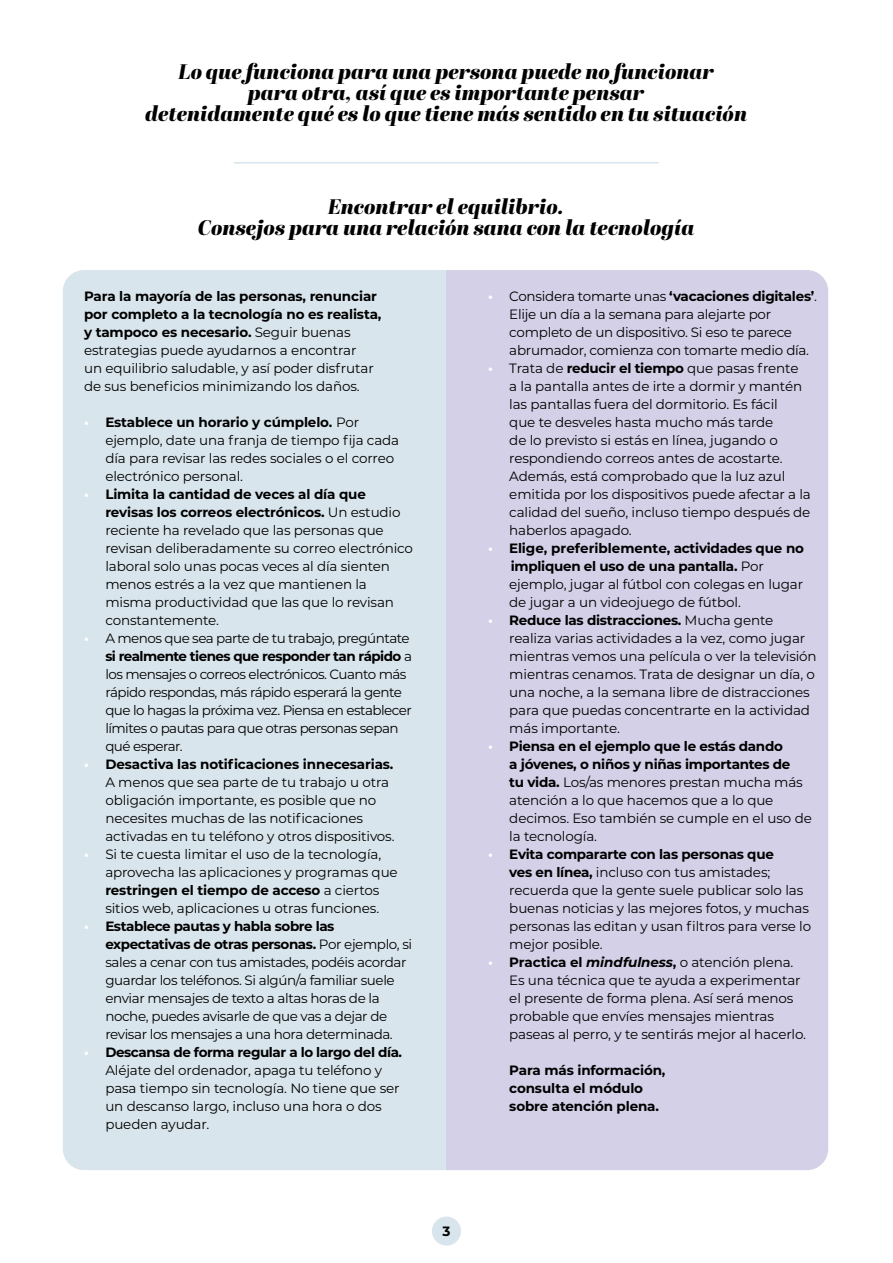
<style>
.page{position:relative;width:893px;height:1263px;background:#fff}
.page>*{position:absolute;margin:0;border:0;box-sizing:border-box;transform-origin:0 0}
.t1{font:italic 21px/21px "Abril Fatface";color:#000;text-align:center}
.t2{font:13.5px/18px "Montserrat";letter-spacing:-.01em;color:#000}
.t3{font:13.5px/18px "Montserrat";letter-spacing:-.03em;color:#000}
.t4{font:13.5px/18px "Montserrat";letter-spacing:-.04em;color:#000}
.t5{font:700 13.5px "Montserrat";letter-spacing:-.02em;color:#000}
.t6{font:700 13.5px "Montserrat";color:#000}
.s1{font-weight:700}
.s2{font-weight:700;color:#fff}
.s3{color:#fff}
.s4{font-weight:400}
.s5{font-weight:700;font-style:italic}
</style>
<div class="page">
<div style="left:432px;top:1216px;width:29px;height:29px;background:#d9e5ec;border-radius:50%"></div>
<div style="left:63px;top:270px;width:383px;height:900px;background:#d9e5ec"></div>
<div style="left:446px;top:270px;width:382px;height:900px;background:#d3d0e7"></div>
<hr style="left:234px;top:162px;width:425px;height:2px;background:#d9e5ec">
<h1 class="t1" style="left:145px;top:60px;width:604px">Lo que funciona para una persona puede no funcionar<br>para otra, así que es importante pensar<br>detenidamente qué es lo que tiene más sentido en tu situación</h1>
<h1 class="t1" style="left:198px;top:195px;width:498px">Encontrar el equilibrio.<br>Consejos para una relación sana con la tecnología</h1>
<p class="t2" style="left:84px;top:287px;width:299px"><span class="s1">Para la mayoría de las personas, renunciar por completo a la tecnología no es realista, y tampoco es necesario.</span> Seguir buenas estrategias puede ayudarnos a encontrar<br>un equilibrio saludable, y así poder disfrutar de sus beneficios minimizando los daños.</p>
<p class="t2" style="left:105px;top:413px;width:295px;text-indent:-21px"><span class="s2">•</span> <span class="s1">Establece un horario y cúmplelo.</span> Por ejemplo, date una franja de tiempo fija cada día para revisar las redes sociales o el correo electrónico personal.</p>
<p class="t2" style="left:105px;top:485px;width:309px;text-indent:-21px"><span class="s2">•</span> <span class="s1">Limita la cantidad de veces al día que revisas los correos electrónicos.</span> Un estudio reciente ha revelado que las personas que revisan deliberadamente su correo electrónico laboral solo unas pocas veces al día sienten menos estrés a la vez que mantienen la misma productividad que las que lo revisan constantemente.</p>
<p class="t4" style="left:105px;top:629px;width:308px;text-indent:-21px"><span class="s2">•</span> A menos que sea parte de tu trabajo, pregúntate <span class="s1">si realmente tienes que responder tan rápido</span> a los mensajes o correos electrónicos. Cuanto más rápido respondas, más rápido esperará la gente que lo hagas la próxima vez. Piensa en establecer límites o pautas para que otras personas sepan qué esperar.</p>
<p class="t2" style="left:105px;top:755px;width:291px;text-indent:-21px"><span class="s2">•</span> <span class="s1">Desactiva las notificaciones innecesarias.<br></span>A menos que sea parte de tu trabajo u otra obligación importante, es posible que no necesites muchas de las notificaciones activadas en tu teléfono y otros dispositivos.</p>
<p class="t2" style="left:105px;top:845px;width:294px;text-indent:-21px"><span class="s2">•</span> Si te cuesta limitar el uso de la tecnología, aprovecha las aplicaciones y programas que <span class="s1">restringen el tiempo de acceso</span> a ciertos sitios web, aplicaciones u otras funciones.</p>
<p class="t3" style="left:105px;top:917px;width:308px;text-indent:-21px"><span class="s2">•</span> <span class="s1">Establece pautas y habla sobre las expectativas de otras personas.</span> Por ejemplo, si sales a cenar con tus amistades, podéis acordar guardar los teléfonos. Si algún/a familiar suele enviar mensajes de texto a altas horas de la noche, puedes avisarle de que vas a dejar de revisar los mensajes a una hora determinada.</p>
<p class="t2" style="left:105px;top:1043px;width:298px;text-indent:-21px"><span class="s2">•</span> <span class="s1">Descansa de forma regular a lo largo del día.<br></span>Aléjate del ordenador, apaga tu teléfono y pasa tiempo sin tecnología. No tiene que ser un descanso largo, incluso una hora o dos pueden ayudar.</p>
<p class="t5" style="left:442px;top:1221px;width:9px">3</p>
<p class="t2" style="left:488px;top:287px;width:330px"><span class="s2">•</span> Considera tomarte unas <span class="s1">‘vacaciones digitales’</span>.</p>
<p class="t2" style="left:509px;top:305px;width:263px">Elije un día a la semana para alejarte por</p>
<p class="t2" style="left:509px;top:323px;width:284px">completo de un dispositivo. Si eso te parece</p>
<p class="t2" style="left:509px;top:341px;width:301px">abrumador, comienza con tomarte medio día.</p>
<p class="t2" style="left:488px;top:359px;width:312px"><span class="s2">•</span> Trata de <span class="s1">reducir el tiempo</span> que pasas frente</p>
<p class="t2" style="left:509px;top:377px;width:294px">a la pantalla antes de irte a dormir y mantén</p>
<p class="t2" style="left:509px;top:395px;width:270px">las pantallas fuera del dormitorio. Es fácil</p>
<p class="t2" style="left:509px;top:413px;width:266px">que te desveles hasta mucho más tarde</p>
<p class="t2" style="left:509px;top:431px;width:270px">de lo previsto si estás en línea, jugando o</p>
<p class="t2" style="left:509px;top:449px;width:275px">respondiendo correos antes de acostarte.</p>
<p class="t2" style="left:509px;top:467px;width:277px">Además, está comprobado que la luz azul</p>
<p class="t2" style="left:509px;top:485px;width:303px">emitida por los dispositivos puede afectar a la</p>
<p class="t2" style="left:509px;top:503px;width:303px">calidad del sueño, incluso tiempo después de</p>
<p class="t2" style="left:509px;top:521px;width:124px">haberlos apagado.</p>
<p class="t6" style="left:488px;top:538px;width:317px"><span class="s3">•</span> Elige, preferiblemente, actividades que no</p>
<p class="t5" style="left:511px;top:557px;width:255px">impliquen el uso de una pantalla. <span class="s4">Por</span></p>
<p class="t2" style="left:509px;top:575px;width:295px">ejemplo, jugar al fútbol con colegas en lugar</p>
<p class="t2" style="left:509px;top:593px;width:233px">de jugar a un videojuego de fútbol.</p>
<p class="t5" style="left:488px;top:610px;width:287px"><span class="s3">•</span> Reduce las distracciones. <span class="s4">Mucha gente</span></p>
<p class="t2" style="left:509px;top:629px;width:297px">realiza varias actividades a la vez, como jugar</p>
<p class="t2" style="left:509px;top:647px;width:309px">mientras vemos una película o ver la televisión</p>
<p class="t2" style="left:509px;top:665px;width:307px">mientras cenamos. Trata de designar un día, o</p>
<p class="t2" style="left:509px;top:683px;width:302px">una noche, a la semana libre de distracciones</p>
<p class="t2" style="left:509px;top:701px;width:302px">para que puedas concentrarte en la actividad</p>
<p class="t2" style="left:509px;top:719px;width:112px">más importante.</p>
<p class="t5" style="left:488px;top:736px;width:296px"><span class="s3">•</span> Piensa en el ejemplo que le estás dando</p>
<p class="t5" style="left:509px;top:755px;width:283px">a jóvenes, o niños y niñas importantes de</p>
<p class="t2" style="left:509px;top:773px;width:295px"><span class="s1">tu vida.</span> Los/as menores prestan mucha más</p>
<p class="t2" style="left:509px;top:791px;width:266px">atención a lo que hacemos que a lo que</p>
<p class="t2" style="left:509px;top:809px;width:304px">decimos. Eso también se cumple en el uso de</p>
<p class="t2" style="left:509px;top:826px;width:89px">la tecnología.</p>
<p class="t5" style="left:488px;top:844px;width:287px"><span class="s3">•</span> Evita compararte con las personas que</p>
<p class="t2" style="left:509px;top:863px;width:262px"><span class="s1">ves en línea,</span> incluso con tus amistades;</p>
<p class="t2" style="left:509px;top:881px;width:295px">recuerda que la gente suele publicar solo las</p>
<p class="t2" style="left:509px;top:899px;width:301px">buenas noticias y las mejores fotos, y muchas</p>
<p class="t2" style="left:509px;top:917px;width:303px">personas las editan y usan filtros para verse lo</p>
<p class="t2" style="left:509px;top:934px;width:95px">mejor posible.</p>
<p class="t2" style="left:488px;top:952px;width:307px"><span class="s2">•</span> <span class="s1">Practica el</span> <span class="s5">mindfulness</span><span class="s1">,</span> o atención plena.</p>
<p class="t2" style="left:509px;top:970px;width:293px">Es una técnica que te ayuda a experimentar</p>
<p class="t2" style="left:509px;top:988px;width:286px">el presente de forma plena. Así será menos</p>
<p class="t2" style="left:509px;top:1006px;width:266px">probable que envíes mensajes mientras</p>
<p class="t2" style="left:509px;top:1024px;width:298px">paseas al perro, y te sentirás mejor al hacerlo.</p>
<p class="t5" style="left:509px;top:1060px;width:158px">Para más información,</p>
<p class="t5" style="left:509px;top:1078px;width:135px">consulta el módulo</p>
<p class="t5" style="left:509px;top:1096px;width:151px">sobre atención plena.</p>
</div>
